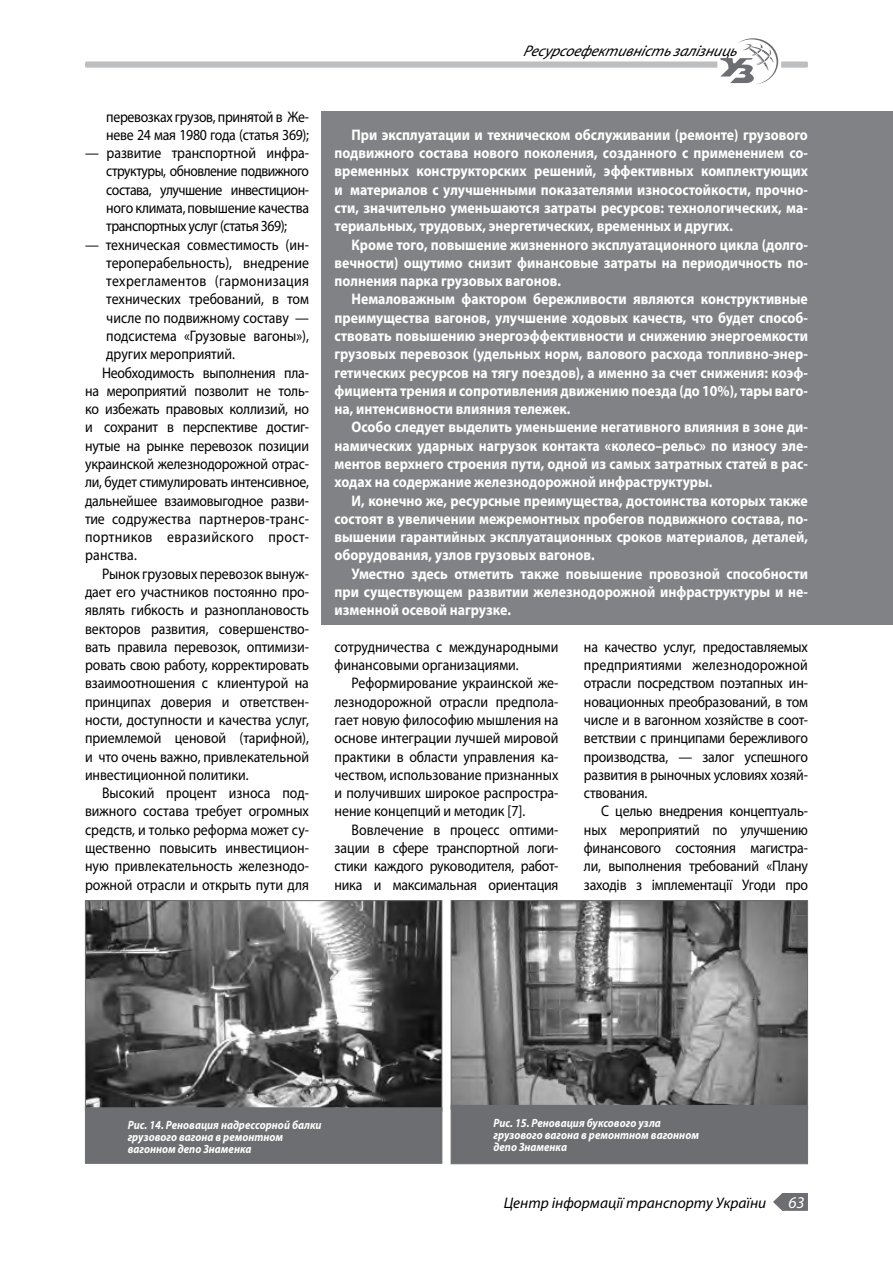
<style>
.page{position:relative;width:893px;height:1263px;background:#fff}
.page>*{position:absolute;margin:0;border:0;box-sizing:border-box;transform-origin:0 0}
.t1{font:italic 16.5px "Myriad Pro";color:#fff}
.t2{font:15.3px/18.3px "Myriad Pro";letter-spacing:-.005em;color:#000;text-align:justify;scale:.9 1}
.t3{font:700 15.3px/18.3px "Myriad Pro";color:#fff;text-align:justify;scale:.9 1}
.t4{font:italic 15.3px "Myriad Pro";color:#000}
.t5{font:15.3px/18.3px "Myriad Pro";letter-spacing:-.025em;color:#000;scale:.9 1}
.t6{font:15.3px "Myriad Pro";letter-spacing:.025em;color:#000;scale:.9 1}
.t7{font:15.3px "Myriad Pro";letter-spacing:.015em;color:#000;scale:.9 1}
.t8{font:italic 700 12px/12px "Myriad Pro";color:#fff;scale:.9 1}
</style>
<div class="page">
<img style="left:87px;top:902px;width:353px;height:205px">
<div style="left:85px;top:900px;width:357px;height:211px;border:1px solid #6d6e71"></div>
<div style="left:85px;top:1107px;width:357px;height:57px;background:#6d6e71;border:1px solid #6d6e71"></div>
<img style="left:453px;top:902px;width:353px;height:203px">
<div style="left:451px;top:900px;width:357px;height:209px;border:1px solid #6d6e71"></div>
<div style="left:451px;top:1105px;width:357px;height:59px;background:#6d6e71"></div>
<div style="left:322px;top:111px;width:571px;height:513px;background:#808285"></div>
<div style="left:85px;top:61px;width:723px;height:7px;background:#bcbec0;border-radius:2px"></div>
<div style="left:717px;top:60px;width:64px;height:9px;background:#fff;border-radius:2px"></div>
<svg style="left:720px;top:38px;width:58px;height:46px"></svg>
<svg style="left:773px;top:1193px;width:35px;height:18px"></svg>
<p class="t5" style="left:106px;top:107px;width:227px">перевозках грузов, принятой в Же&shy;неве 24 мая 1980 года (статья 369);</p>
<p class="t2" style="left:106px;top:144px;width:227px;text-indent:-21px">— развитие транспортной инфра&shy;структуры, обновление подвижного состава, улучшение инвестицион&shy;ного климата, повышение качества транспортных услуг (статья 369);</p>
<p class="t2" style="left:85px;top:235px;width:250px">— техническая совместимость (ин-</p>
<p class="t2" style="left:106px;top:253px;width:227px">тероперабельность), внедрение</p>
<p class="t6" style="left:106px;top:272px;width:227px">техрегламентов (гармонизация</p>
<p class="t2" style="left:106px;top:290px;width:227px">технических требований, в том</p>
<p class="t2" style="left:106px;top:308px;width:227px">числе по подвижному составу —</p>
<p class="t2" style="left:106px;top:326px;width:227px">подсистема «Грузовые вагоны»),</p>
<p class="t2" style="left:106px;top:345px;width:145px">других мероприятий.</p>
<p class="t2" style="left:102px;top:363px;width:231px">Необходимость выполнения пла-</p>
<p class="t2" style="left:85px;top:381px;width:250px">на мероприятий позволит не толь-</p>
<p class="t2" style="left:85px;top:400px;width:250px">ко избежать правовых коллизий, но</p>
<p class="t2" style="left:85px;top:418px;width:250px">и сохранит в перспективе достиг-</p>
<p class="t2" style="left:85px;top:436px;width:250px">нутые на рынке перевозок позиции</p>
<p class="t2" style="left:85px;top:454px;width:250px">украинской железнодорожной отрас-</p>
<p class="t2" style="left:85px;top:473px;width:250px">ли, будет стимулировать интенсивное,</p>
<p class="t2" style="left:85px;top:491px;width:250px">дальнейшее взаимовыгодное разви-</p>
<p class="t7" style="left:85px;top:509px;width:250px">тие содружества партнеров-транс-</p>
<p class="t6" style="left:85px;top:528px;width:250px">портников евразийского прост-</p>
<p class="t7" style="left:85px;top:546px;width:59px">ранства.</p>
<p class="t2" style="left:102px;top:564px;width:231px">Рынок грузовых перевозок вынуж-</p>
<p class="t2" style="left:85px;top:582px;width:250px">дает его участников постоянно про-</p>
<p class="t2" style="left:85px;top:601px;width:250px">являть гибкость и разноплановость</p>
<p class="t2" style="left:85px;top:619px;width:250px">векторов развития, совершенство-</p>
<p class="t2" style="left:85px;top:637px;width:250px">вать правила перевозок, оптимизи-</p>
<p class="t2" style="left:85px;top:656px;width:250px">ровать свою работу, корректировать</p>
<p class="t2" style="left:85px;top:674px;width:250px">взаимоотношения с клиентурой на</p>
<p class="t2" style="left:85px;top:692px;width:250px">принципах доверия и ответствен-</p>
<p class="t2" style="left:85px;top:710px;width:250px">ности, доступности и качества услуг,</p>
<p class="t2" style="left:85px;top:729px;width:250px">приемлемой ценовой (тарифной),</p>
<p class="t2" style="left:85px;top:747px;width:250px">и что очень важно, привлекательной</p>
<p class="t2" style="left:85px;top:765px;width:183px">инвестиционной политики.</p>
<p class="t2" style="left:102px;top:784px;width:231px">Высокий процент износа под-</p>
<p class="t2" style="left:85px;top:802px;width:250px">вижного состава требует огромных</p>
<p class="t2" style="left:85px;top:820px;width:250px">средств, и только реформа может су-</p>
<p class="t2" style="left:85px;top:838px;width:250px">щественно повысить инвестицион-</p>
<p class="t2" style="left:85px;top:857px;width:250px">ную привлекательность железнодо-</p>
<p class="t2" style="left:85px;top:875px;width:250px">рожной отрасли и открыть пути для</p>
<p class="t4" style="left:523px;top:41px;width:220px">Ресурсоефективністьзалізниць</p>
<p class="t3" style="left:334px;top:125px;width:528px;text-indent:17px">При эксплуатации и техническом обслуживании (ремонте) грузового подвижного состава нового поколения, созданного с применением со&shy;временных конструкторских решений, эффективных комплектующих и материалов с улучшенными показателями износостойкости, прочно&shy;сти, значительно уменьшаются затраты ресурсов: технологических, ма&shy;териальных, трудовых, энергетических, временных и других.</p>
<p class="t3" style="left:334px;top:235px;width:527px;text-indent:17px">Кроме того, повышение жизненного эксплуатационного цикла (долго&shy;вечности) ощутимо снизит финансовые затраты на периодичность по&shy;полнения парка грузовых вагонов.</p>
<p class="t3" style="left:334px;top:290px;width:528px;text-indent:17px">Немаловажным фактором бережливости являются конструктивные преимущества вагонов, улучшение ходовых качеств, что будет способ&shy;ствовать повышению энергоэффективности и снижению энергоемкости грузовых перевозок (удельных норм, валового расхода топливно-энер&shy;гетических ресурсов на тягу поездов), а именно за счет снижения: коэф&shy;фициента трения и сопротивления движению поезда (до 10%), тары ваго&shy;на, интенсивности влияния тележек.</p>
<p class="t3" style="left:334px;top:418px;width:527px;text-indent:17px">Особо следует выделить уменьшение негативного влияния в зоне ди&shy;намических ударных нагрузок контакта «колесо–рельс» по износу эле&shy;ментов верхнего строения пути, одной из самых затратных статей в рас&shy;ходах на содержание железнодорожной инфраструктуры.</p>
<p class="t3" style="left:334px;top:491px;width:527px;text-indent:17px">И, конечно же, ресурсные преимущества, достоинства которых также состоят в увеличении межремонтных пробегов подвижного состава, по&shy;вышении гарантийных эксплуатационных сроков материалов, деталей, оборудования, узлов грузовых вагонов.</p>
<p class="t3" style="left:334px;top:564px;width:527px;text-indent:17px">Уместно здесь отметить также повышение провозной способности при существующем развитии железнодорожной инфраструктуры и не&shy;изменной осевой нагрузке.</p>
<p class="t2" style="left:334px;top:637px;width:250px">сотрудничества с международными финансовыми организациями.</p>
<p class="t2" style="left:334px;top:674px;width:250px;text-indent:17px">Реформирование украинской же&shy;лезнодорожной отрасли предпола&shy;гает новую философию мышления на основе интеграции лучшей мировой практики в области управления ка&shy;чеством, использование признанных и получивших широкое распростра&shy;нение концепций и методик [7].</p>
<p class="t2" style="left:334px;top:820px;width:250px;text-indent:17px">Вовлечение в процесс оптими&shy;зации в сфере транспортной логи&shy;стики каждого руководителя, работ&shy;ника и максимальная ориентация</p>
<p class="t2" style="left:584px;top:637px;width:250px">на качество услуг, предоставляемых предприятиями железнодорожной отрасли посредством поэтапных ин&shy;новационных преобразований, в том числе и в вагонном хозяйстве в соот&shy;ветствии с принципами бережливого производства, — залог успешного развития в рыночных условиях хозяй&shy;ствования.</p>
<p class="t2" style="left:584px;top:802px;width:250px;text-indent:17px">С целью внедрения концептуаль&shy;ных мероприятий по улучшению финансового состояния магистра&shy;ли, выполнения требований «Плану заходів з імплементації Угоди про</p>
<p class="t8" style="left:128px;top:1118px;width:217px">Рис. 14. Реновация надрессорной балки грузового вагона в ремонтном вагонном депо Знаменка</p>
<p class="t8" style="left:493px;top:1117px;width:230px">Рис. 15. Реновация буксового узла грузового вагона в ремонтном вагонном депо Знаменка</p>
<p class="t4" style="left:504px;top:1193px;width:264px">Центр інформації транспорту України</p>
<p class="t1" style="left:788px;top:1192px;width:18px">63</p>
</div>
